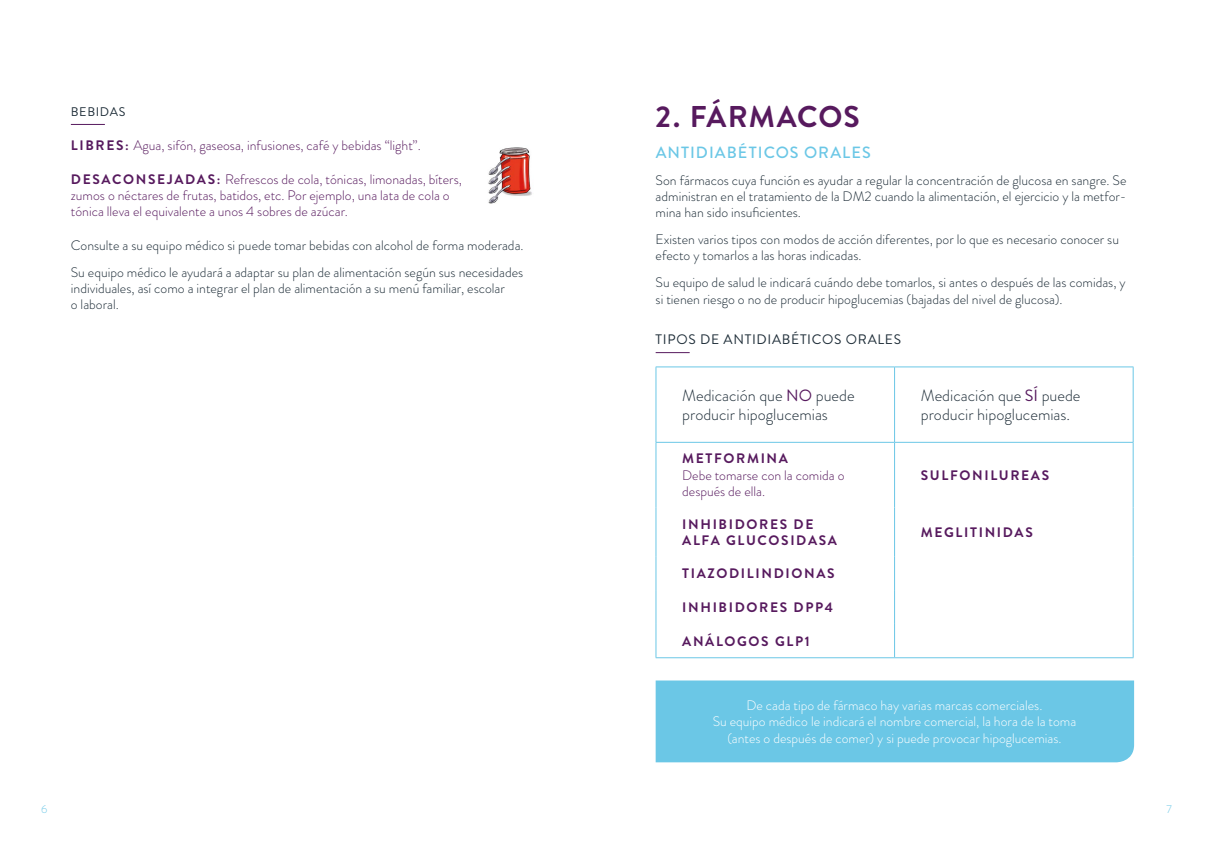
<style>
.page{position:relative;width:1205px;height:851px;background:#fff}
.page>*{position:absolute;margin:0;border:0;box-sizing:border-box;transform-origin:0 0}
.t1{font:700 30px "Brandon Grotesque";letter-spacing:.035em;color:#571a5e}
.t2{font:300 16.25px/18.8px "Brandon Grotesque";color:#1d2c37}
.t3{font:500 16.25px "Brandon Grotesque";letter-spacing:.065em;color:#6bc7e6}
.t4{font:300 13.75px/16.2px "Brandon Grotesque";color:#1d2c37}
.t5{font:300 13.75px/16.2px "Brandon Grotesque";color:#571a5e}
.t6{font:300 13.75px/16.2px "Brandon Grotesque";color:#fff;text-align:center}
.t7{font:700 13.75px/16.2px "Brandon Grotesque";letter-spacing:.12em;color:#571a5e}
.t8{font:13.75px "Brandon Grotesque";letter-spacing:.05em;color:#1d2c37}
.t9{font:12.5px "Brandon Grotesque";letter-spacing:.05em;color:#1d2c37}
.t10{font:300 11.25px "Brandon Grotesque";color:#6bc7e6}
.s1{font-weight:700}
.s2{font-weight:400;color:#571a5e}
</style>
<div class="page">
<img style="left:488px;top:147px;width:44px;height:57px">
<hr style="left:71px;top:124px;width:34px;height:1px;background:#571a5e">
<hr style="left:656px;top:352px;width:34px;height:1px;background:#571a5e">
<div style="left:656px;top:680px;width:478px;height:82px;background:#6bc7e6"></div>
<hr style="left:656px;top:367px;width:1px;height:75px;background:#6bc7e6">
<hr style="left:656px;top:366px;width:238px;height:1px;background:#6bc7e6">
<hr style="left:894px;top:367px;width:1px;height:75px;background:#6bc7e6">
<hr style="left:894px;top:366px;width:239px;height:1px;background:#6bc7e6">
<hr style="left:1133px;top:367px;width:1px;height:75px;background:#6bc7e6">
<hr style="left:656px;top:442px;width:1px;height:65px;background:#6bc7e6">
<hr style="left:656px;top:442px;width:238px;height:1px;background:#6bc7e6">
<hr style="left:894px;top:442px;width:1px;height:65px;background:#6bc7e6">
<hr style="left:894px;top:442px;width:239px;height:1px;background:#6bc7e6">
<hr style="left:1133px;top:442px;width:1px;height:65px;background:#6bc7e6">
<hr style="left:656px;top:507px;width:1px;height:49px;background:#6bc7e6">
<hr style="left:656px;top:556px;width:1px;height:34px;background:#6bc7e6">
<hr style="left:656px;top:590px;width:1px;height:33px;background:#6bc7e6">
<hr style="left:894px;top:507px;width:1px;height:49px;background:#6bc7e6">
<hr style="left:894px;top:556px;width:1px;height:34px;background:#6bc7e6">
<hr style="left:894px;top:590px;width:1px;height:33px;background:#6bc7e6">
<hr style="left:1133px;top:507px;width:1px;height:49px;background:#6bc7e6">
<hr style="left:1133px;top:556px;width:1px;height:34px;background:#6bc7e6">
<hr style="left:1133px;top:590px;width:1px;height:33px;background:#6bc7e6">
<hr style="left:656px;top:623px;width:1px;height:34px;background:#6bc7e6">
<hr style="left:656px;top:657px;width:238px;height:1px;background:#6bc7e6">
<hr style="left:894px;top:623px;width:1px;height:34px;background:#6bc7e6">
<hr style="left:1133px;top:623px;width:1px;height:34px;background:#6bc7e6">
<hr style="left:894px;top:657px;width:239px;height:1px;background:#6bc7e6">
<p class="t9" style="left:71px;top:103px;width:56px">BEBIDAS</p>
<h1 class="t1" style="left:656px;top:96px;width:206px">2. FÁRMACOS</h1>
<p class="t3" style="left:656px;top:141px;width:216px">ANTIDIABÉTICOS ORALES</p>
<p class="t4" style="left:656px;top:172px;width:472px;text-align:justify">Son fármacos cuya función es ayudar a regular la concentración de glucosa en sangre. Se administran en el tratamiento de la DM2 cuando la alimentación, el ejercicio y la metfor&shy;mina han sido insuficientes.</p>
<p class="t4" style="left:656px;top:231px;width:465px">Existen varios tipos con modos de acción diferentes, por lo que es necesario conocer su efecto y tomarlos a las horas indicadas.</p>
<p class="t4" style="left:656px;top:274px;width:471px">Su equipo de salud le indicará cuándo debe tomarlos, si antes o después de las comidas, y si tienen riesgo o no de producir hipoglucemias (bajadas del nivel de glucosa).</p>
<p class="t8" style="left:656px;top:330px;width:247px">TIPOS DE ANTIDIABÉTICOS ORALES</p>
<p class="t5" style="left:71px;top:137px;width:351px"><span class="s1">LIBRES:</span> Agua, sifón, gaseosa, infusiones, café y bebidas “light”.</p>
<p class="t5" style="left:71px;top:171px;width:393px"><span class="s1">DESACONSEJADAS:</span> Refrescos de cola, tónicas, limonadas, bíters, zumos o néctares de frutas, batidos, etc. Por ejemplo, una lata de cola o tónica lleva el equivalente a unos 4 sobres de azúcar.</p>
<p class="t4" style="left:71px;top:231px;width:454px;line-height:26.9px">Consulte a su equipo médico si puede tomar bebidas con alcohol de forma moderada.<br>Su equipo médico le ayudará a adaptar su plan de alimentación según sus necesidades</p>
<p class="t4" style="left:71px;top:280px;width:435px">individuales, así como a integrar el plan de alimentación a su menú familiar, escolar o laboral.</p>
<p class="t2" style="left:682px;top:386px;width:174px">Medicación que <span class="s2">NO</span> puede producir hipoglucemias</p>
<p class="t2" style="left:921px;top:386px;width:161px">Medicación que <span class="s2">SÍ</span> puede producir hipoglucemias.</p>
<p class="t7" style="left:682px;top:450px;width:107px">METFORMINA</p>
<p class="t5" style="left:682px;top:467px;width:164px">Debe tomarse con la comida o después de ella.</p>
<p class="t7" style="left:921px;top:467px;width:130px">SULFONILUREAS</p>
<p class="t7" style="left:682px;top:515px;width:156px">INHIBIDORES DE<br>ALFA GLUCOSIDASA</p>
<p class="t7" style="left:921px;top:524px;width:113px">MEGLITINIDAS</p>
<p class="t7" style="left:682px;top:565px;width:154px">TIAZODILINDIONAS</p>
<p class="t7" style="left:682px;top:599px;width:152px">INHIBIDORES DPP4</p>
<p class="t7" style="left:682px;top:633px;width:129px">ANÁLOGOS GLP1</p>
<p class="t6" style="left:713px;top:697px;width:365px">De cada tipo de fármaco hay varias marcas comerciales.<br>Su equipo médico le indicará el nombre comercial, la hora de la toma (antes o después de comer) y si puede provocar hipoglucemias.</p>
<p class="t10" style="left:41px;top:801px;width:8px">6</p>
<p class="t10" style="left:1166px;top:801px;width:7px">7</p>
</div>
